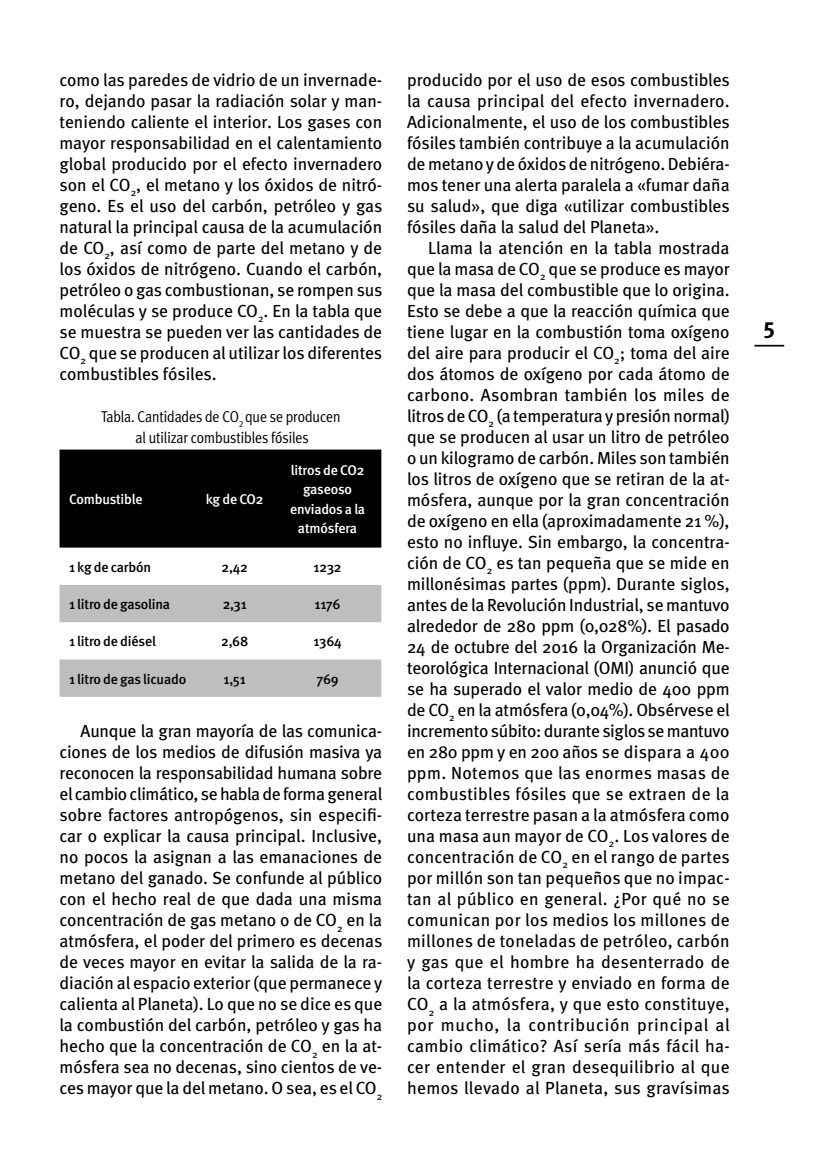
<style>
.page{position:relative;width:819px;height:1166px;background:#fff}
.page>*{position:absolute;margin:0;border:0;box-sizing:border-box;transform-origin:0 0}
.t1{font:700 22.75px "Meta";color:#000}
.t2{font:17.5px/21px "Meta";letter-spacing:-.005em;color:#000;text-align:justify}
.t3{font:15.75px/21px "Metro Meta Cond";letter-spacing:-.01em;color:#000;text-align:center}
.t4{font:500 14px "Meta";letter-spacing:-.01em;color:#000}
.t5{font:500 14px/19.2px "Meta";letter-spacing:-.015em;color:#fff;text-align:center}
</style>
<div class="page">
<hr style="left:754px;top:345px;width:30px;height:2px;background:#000">
<div style="left:60px;top:449px;width:321px;height:98px;background:#000"></div>
<div style="left:60px;top:585px;width:321px;height:37px;background:#bcbec0"></div>
<div style="left:60px;top:659px;width:321px;height:38px;background:#bcbec0"></div>
<p class="t2" style="left:60px;top:69px;width:324px">como las paredes de vidrio de un invernade&shy;ro, dejando pasar la radiación solar y man&shy;teniendo caliente el interior. Los gases con mayor responsabilidad en el calentamiento global producido por el efecto invernadero son el CO<sub>2</sub>, el metano y los óxidos de nitró&shy;geno. Es el uso del carbón, petróleo y gas natural la principal causa de la acumulación de CO<sub>2</sub>, así como de parte del metano y de los óxidos de nitrógeno. Cuando el carbón, petróleo o gas combustionan, se rompen sus moléculas y se produce CO<sub>2</sub>. En la tabla que se muestra se pueden ver las cantidades de CO<sub>2</sub> que se producen al utilizar los diferentes combustibles fósiles.</p>
<p class="t3" style="left:101px;top:405px;width:241px">Tabla. Cantidades de CO<sub>2</sub> que se producen al utilizar combustibles fósiles</p>
<p class="t5" style="left:69px;top:489px;width:75px">Combustible</p>
<p class="t5" style="left:206px;top:489px;width:59px">kg de CO2</p>
<p class="t5" style="left:290px;top:460px;width:77px">litros de CO2 gaseoso enviados a la atmósfera</p>
<p class="t4" style="left:69px;top:559px;width:84px">1 kg de carbón</p>
<p class="t4" style="left:221px;top:559px;width:28px">2,42</p>
<p class="t4" style="left:313px;top:559px;width:30px">1232</p>
<p class="t4" style="left:69px;top:596px;width:103px">1 litro de gasolina</p>
<p class="t4" style="left:223px;top:596px;width:26px">2,31</p>
<p class="t4" style="left:314px;top:596px;width:28px">1176</p>
<p class="t4" style="left:69px;top:633px;width:88px">1 litro de diésel</p>
<p class="t4" style="left:221px;top:633px;width:29px">2,68</p>
<p class="t4" style="left:313px;top:633px;width:30px">1364</p>
<p class="t4" style="left:69px;top:671px;width:119px">1 litro de gas licuado</p>
<p class="t4" style="left:223px;top:671px;width:24px">1,51</p>
<p class="t4" style="left:316px;top:671px;width:24px">769</p>
<p class="t2" style="left:60px;top:720px;width:324px;text-indent:21px">Aunque la gran mayoría de las comunica&shy;ciones de los medios de difusión masiva ya reconocen la responsabilidad humana sobre el cambio climático, se habla de forma general sobre factores antropógenos, sin especifi&shy;car o explicar la causa principal. Inclusive, no pocos la asignan a las emanaciones de metano del ganado. Se confunde al público con el hecho real de que dada una misma concentración de gas metano o de CO<sub>2</sub> en la atmósfera, el poder del primero es decenas de veces mayor en evitar la salida de la ra&shy;diación al espacio exterior (que permanece y calienta al Planeta). Lo que no se dice es que la combustión del carbón, petróleo y gas ha hecho que la concentración de CO<sub>2</sub> en la at&shy;mósfera sea no decenas, sino cientos de ve&shy;ces mayor que la del metano. O sea, es el CO<sub>2</sub></p>
<p class="t2" style="left:407px;top:69px;width:324px">producido por el uso de esos combustibles la causa principal del efecto invernadero.<br>Adicionalmente, el uso de los combustibles fósiles también contribuye a la acumulación de metano y de óxidos de nitrógeno. Debiéra&shy;mos tener una alerta paralela a «fumar daña su salud», que diga «utilizar combustibles fósiles daña la salud del Planeta».</p>
<p class="t2" style="left:407px;top:237px;width:324px;text-indent:21px">Llama la atención en la tabla mostrada que la masa de CO<sub>2</sub> que se produce es mayor que la masa del combustible que lo origina.<br>Esto se debe a que la reacción química que tiene lugar en la combustión toma oxígeno del aire para producir el CO<sub>2</sub>; toma del aire dos átomos de oxígeno por cada átomo de carbono. Asombran también los miles de litros de CO<sub>2</sub> (a temperatura y presión normal) que se producen al usar un litro de petróleo o un kilogramo de carbón. Miles son también los litros de oxígeno que se retiran de la at&shy;mósfera, aunque por la gran concentración de oxígeno en ella (aproximadamente 21 %), esto no influye. Sin embargo, la concentra&shy;ción de CO<sub>2</sub> es tan pequeña que se mide en millonésimas partes (ppm). Durante siglos, antes de la Revolución Industrial, se mantuvo alrededor de 280 ppm (0,028%). El pasado 24 de octubre del 2016 la Organización Me&shy;teorológica Internacional (OMI) anunció que se ha superado el valor medio de 400 ppm de CO<sub>2</sub> en la atmósfera (0,04%). Obsérvese el incremento súbito: durante siglos se mantuvo en 280 ppm y en 200 años se dispara a 400 ppm. Notemos que las enormes masas de combustibles fósiles que se extraen de la corteza terrestre pasan a la atmósfera como una masa aun mayor de CO<sub>2</sub>. Los valores de concentración de CO<sub>2</sub> en el rango de partes por millón son tan pequeños que no impac&shy;tan al público en general. ¿Por qué no se comunican por los medios los millones de millones de toneladas de petróleo, carbón y gas que el hombre ha desenterrado de la corteza terrestre y enviado en forma de CO<sub>2</sub> a la atmósfera, y que esto constituye, por mucho, la contribución principal al cambio climático? Así sería más fácil ha&shy;cer entender el gran desequilibrio al que hemos llevado al Planeta, sus gravísimas</p>
<h1 class="t1" style="left:763px;top:312px;width:13px">5</h1>
</div>
